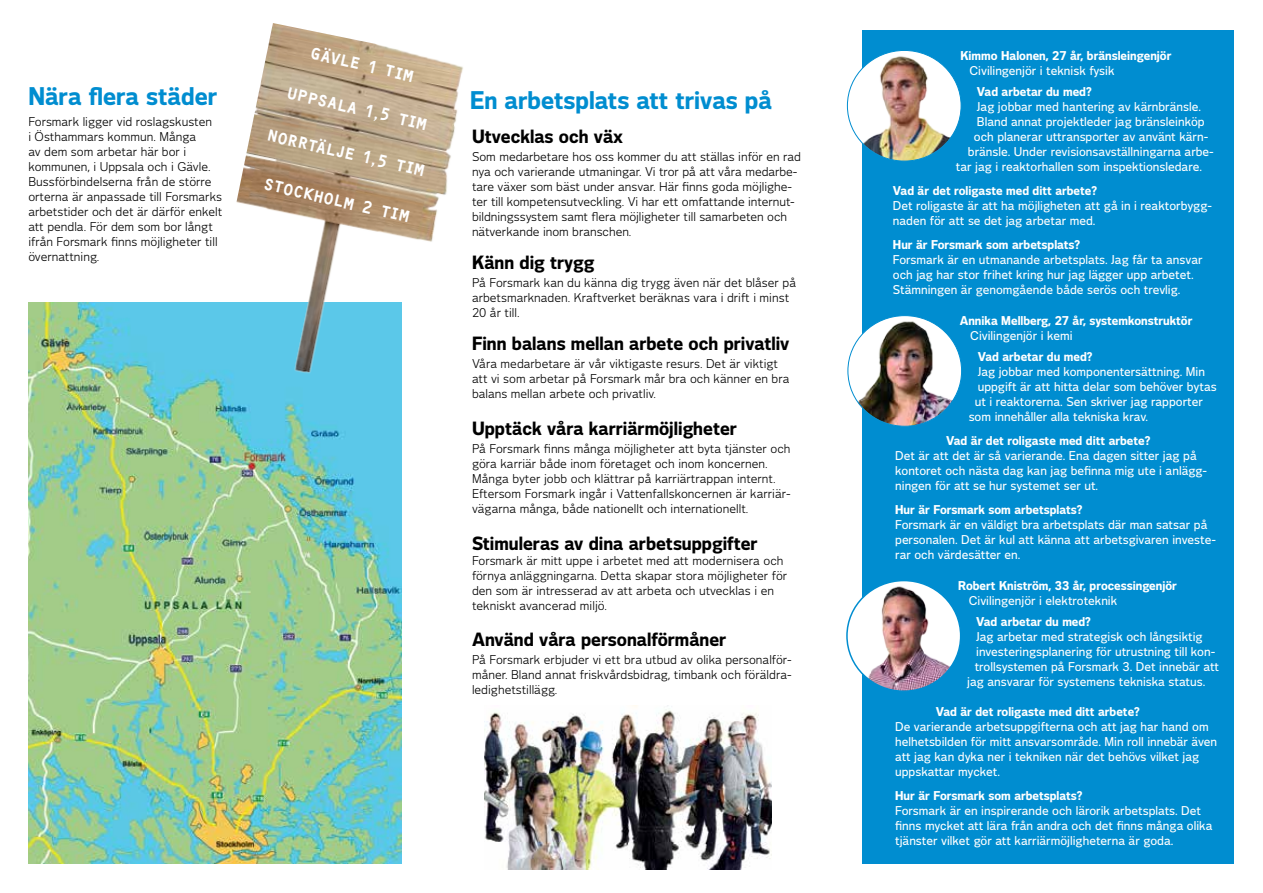
<style>
.page{position:relative;width:1263px;height:893px;background:#fff}
.page>*{position:absolute;margin:0;border:0;box-sizing:border-box;transform-origin:0 0}
.t1{font:800 24px "Vattenfall Voice";color:#008dd0}
.t2{font:800 18px "Vattenfall Voice";color:#000}
.t3{font:700 16.95px "Vattenfall Heading";color:#fff}
.t4{font:500 12px/15px "Vattenfall Voice";color:#fff}
.t5{font:12px/15px "Vattenfall Voice";color:#000}
.t6{font:800 12px "Vattenfall Voice";color:#fff}
</style>
<div class="page">
<img style="left:28px;top:303px;width:373px;height:560px">
<img style="left:204px;top:23px;width:259px;height:395px">
<img style="left:484px;top:706px;width:288px;height:163px">
<div style="left:862px;top:30px;width:371px;height:833px;background:#008dd0"></div>
<img style="left:847px;top:52px;width:114px;height:108px">
<img style="left:849px;top:317px;width:111px;height:108px">
<img style="left:847px;top:583px;width:111px;height:106px">
<div style="left:846px;top:580px;width:115px;height:112px;border:2px solid #008dd0;border-radius:50%"></div>
<h1 class="t1" style="left:28px;top:82px;width:190px">Nära flera städer</h1>
<p class="t5" style="left:28px;top:114px;width:195px">Forsmark ligger vid roslagskusten<br>i Östhammars kommun. Många<br>av dem som arbetar här bor i kommunen, i Uppsala och i Gävle.<br>Bussförbindelserna från de större orterna är anpassade till Forsmarks arbetstider och det är därför enkelt att pendla. För dem som bor långt ifrån Forsmark finns möjligheter till övernattning.</p>
<h3 class="t3" style="left:313px;top:43px;width:107px;rotate:13deg">GÄvle 1 tim</h3>
<h3 class="t3" style="left:290px;top:83px;width:145px;rotate:13deg">Uppsala 1,5 tim</h3>
<h3 class="t3" style="left:270px;top:125px;width:163px;rotate:13deg">norrtälje 1,5 tim</h3>
<h3 class="t3" style="left:266px;top:174px;width:151px;rotate:13deg">Stockholm 2 tim</h3>
<h1 class="t1" style="left:470px;top:86px;width:304px">En arbetsplats att trivas på</h1>
<h2 class="t2" style="left:472px;top:126px;width:153px">Utvecklas och väx</h2>
<p class="t5" style="left:472px;top:149px;width:331px">Som medarbetare hos oss kommer du att ställas inför en rad nya och varierande utmaningar. Vi tror på att våra medarbe&shy;tare växer som bäst under ansvar. Här finns goda möjlighe&shy;ter till kompetensutveckling. Vi har ett omfattande internut&shy;bildningssystem samt flera möjligheter till samarbeten och nätverkande inom branschen.</p>
<h2 class="t2" style="left:472px;top:252px;width:124px">Känn dig trygg</h2>
<p class="t5" style="left:472px;top:275px;width:325px">På Forsmark kan du känna dig trygg även när det blåser på arbetsmarknaden. Kraftverket beräknas vara i drift i minst<br>20 år till.</p>
<h2 class="t2" style="left:472px;top:333px;width:319px">Finn balans mellan arbete och privatliv</h2>
<p class="t5" style="left:472px;top:356px;width:319px">Våra medarbetare är vår viktigaste resurs. Det är viktigt att vi som arbetar på Forsmark mår bra och känner en bra balans mellan arbete och privatliv.</p>
<h2 class="t2" style="left:472px;top:418px;width:266px">Upptäck våra karriärmöjligheter</h2>
<p class="t5" style="left:472px;top:441px;width:320px">På Forsmark finns många möjligheter att byta tjänster och göra karriär både inom företaget och inom koncernen.<br>Många byter jobb och klättrar på karriärtrappan internt.<br>Eftersom Forsmark ingår i Vattenfallskoncernen är karriär&shy;vägarna många, både nationellt och internationellt.</p>
<h2 class="t2" style="left:472px;top:533px;width:287px">Stimuleras av dina arbetsuppgifter</h2>
<p class="t5" style="left:472px;top:553px;width:317px">Forsmark är mitt uppe i arbetet med att modernisera och förnya anläggningarna. Detta skapar stora möjligheter för den som är intresserad av att arbeta och utvecklas i en tekniskt avancerad miljö.</p>
<h2 class="t2" style="left:472px;top:629px;width:256px">Använd våra personalförmåner</h2>
<p class="t5" style="left:472px;top:652px;width:321px;text-align:justify">På Forsmark erbjuder vi ett bra utbud av olika personalför&shy;måner. Bland annat friskvårdsbidrag, timbank och föräldra&shy;ledighetstillägg.</p>
<p class="t6" style="left:960px;top:49px;width:212px">Kimmo Halonen, 27 år, bränsleingenjör</p>
<p class="t4" style="left:969px;top:63px;width:147px">Civilingenjör i teknisk fysik</p>
<p class="t6" style="left:977px;top:85px;width:116px">Vad arbetar du med?</p>
<p class="t4" style="left:977px;top:99px;width:226px">Jag jobbar med hantering av kärnbränsle.</p>
<p class="t4" style="left:977px;top:114px;width:229px">Bland annat projektleder jag bränsleinköp</p>
<p class="t4" style="left:974px;top:129px;width:236px">och planerar uttransporter av använt kärn-</p>
<p class="t4" style="left:968px;top:144px;width:247px">bränsle. Under revisionsavställningarna arbe-</p>
<p class="t4" style="left:956px;top:159px;width:248px">tar jag i reaktorhallen som inspektionsledare.</p>
<p class="t6" style="left:893px;top:184px;width:206px">Vad är det roligaste med ditt arbete?</p>
<p class="t4" style="left:893px;top:198px;width:321px">Det roligaste är att ha möjligheten att gå in i reaktorbygg&shy;naden för att se det jag arbetar med.</p>
<p class="t6" style="left:893px;top:238px;width:189px">Hur är Forsmark som arbetsplats?</p>
<p class="t4" style="left:893px;top:252px;width:311px">Forsmark är en utmanande arbetsplats. Jag får ta ansvar och jag har stor frihet kring hur jag lägger upp arbetet.<br>Stämningen är genomgående både serös och trevlig.</p>
<p class="t6" style="left:960px;top:313px;width:234px">Annika Mellberg, 27 år, systemkonstruktör</p>
<p class="t4" style="left:970px;top:328px;width:104px">Civilingenjör i kemi</p>
<p class="t6" style="left:978px;top:349px;width:116px">Vad arbetar du med?</p>
<p class="t4" style="left:978px;top:364px;width:229px">Jag jobbar med komponentersättning. Min</p>
<p class="t4" style="left:978px;top:379px;width:240px">uppgift är att hitta delar som behöver bytas</p>
<p class="t4" style="left:975px;top:394px;width:230px">ut i reaktorerna. Sen skriver jag rapporter</p>
<p class="t4" style="left:969px;top:409px;width:181px">som innehåller alla tekniska krav.</p>
<p class="t6" style="left:946px;top:433px;width:206px">Vad är det roligaste med ditt arbete?</p>
<p class="t4" style="left:895px;top:448px;width:313px">Det är att det är så varierande. Ena dagen sitter jag på kontoret och nästa dag kan jag befinna mig ute i anlägg&shy;ningen för att se hur systemet ser ut.</p>
<p class="t6" style="left:895px;top:502px;width:189px">Hur är Forsmark som arbetsplats?</p>
<p class="t4" style="left:895px;top:517px;width:322px">Forsmark är en väldigt bra arbetsplats där man satsar på personalen. Det är kul att känna att arbetsgivaren investe&shy;rar och värdesätter en.</p>
<p class="t6" style="left:958px;top:578px;width:220px">Robert Kniström, 33 år, processingenjör</p>
<p class="t4" style="left:969px;top:593px;width:150px">Civilingenjör i elektroteknik</p>
<p class="t6" style="left:976px;top:614px;width:116px">Vad arbetar du med?</p>
<p class="t4" style="left:976px;top:629px;width:228px">Jag arbetar med strategisk och långsiktig</p>
<p class="t4" style="left:976px;top:644px;width:241px">investeringsplanering för utrustning till kon-</p>
<p class="t4" style="left:975px;top:659px;width:246px">trollsystemen på Forsmark 3. Det innebär att</p>
<p class="t4" style="left:967px;top:674px;width:240px">jag ansvarar för systemens tekniska status.</p>
<p class="t6" style="left:936px;top:704px;width:206px">Vad är det roligaste med ditt arbete?</p>
<p class="t4" style="left:895px;top:719px;width:324px">De varierande arbetsuppgifterna och att jag har hand om helhetsbilden för mitt ansvarsområde. Min roll innebär även att jag kan dyka ner i tekniken när det behövs vilket jag uppskattar mycket.</p>
<p class="t6" style="left:895px;top:788px;width:189px">Hur är Forsmark som arbetsplats?</p>
<p class="t4" style="left:895px;top:803px;width:319px">Forsmark är en inspirerande och lärorik arbetsplats. Det finns mycket att lära från andra och det finns många olika tjänster vilket gör att karriärmöjligheterna är goda.</p>
</div>
